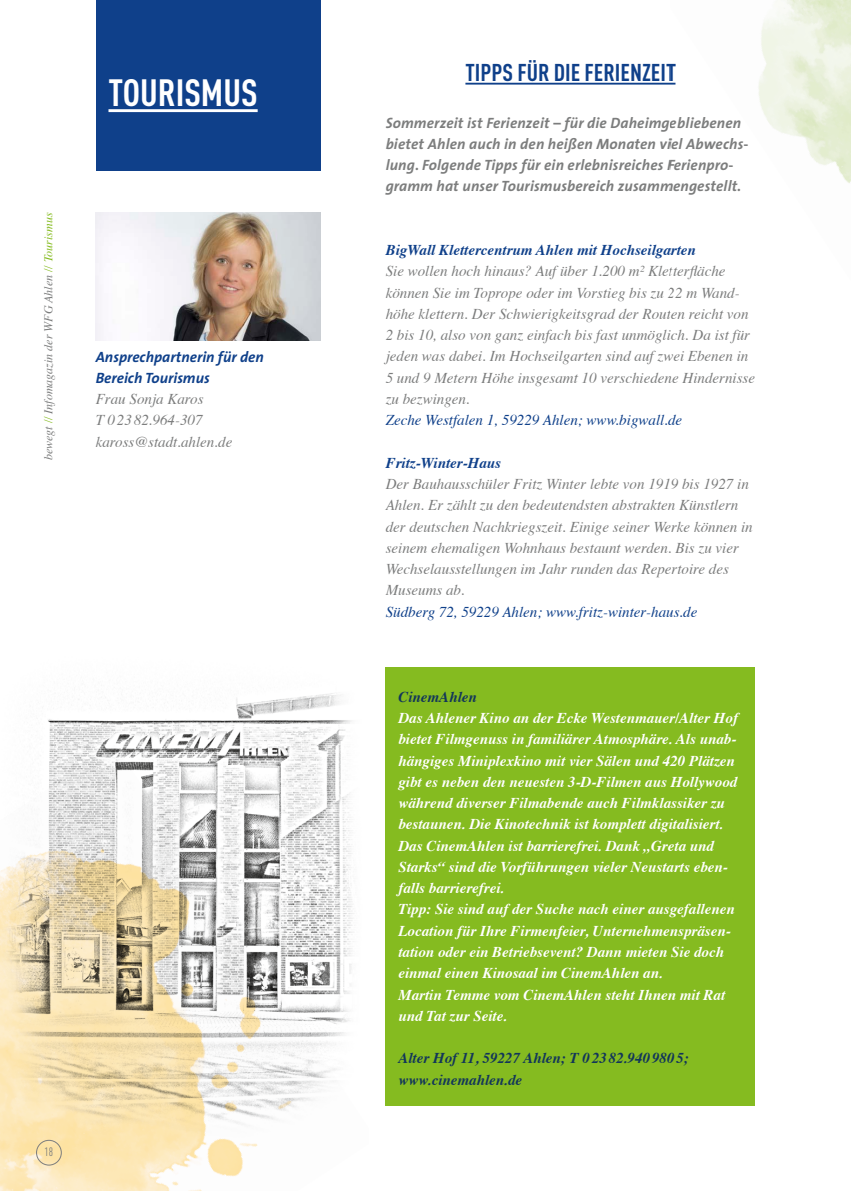
<style>
.page{position:relative;width:851px;height:1191px;background:#fff}
.page>*{position:absolute;margin:0;border:0;box-sizing:border-box;transform-origin:0 0}
.t1{font:700 37.5px "DIN Cond";color:#fff}
.t2{font:700 24px "DIN Cond";color:#0f408a}
.t3{font:italic 15px/21.3px "Times";color:#7c7d7d}
.t4{font:italic 700 15px/21.3px "Times";color:#fff}
.t5{font:italic 700 15px/21.3px "The Sans";letter-spacing:.01em;color:#7c7d7d}
.t6{font:italic 15px "Times";color:#0f408a}
.t7{font:italic 700 15px/21.3px "Times";color:#12355a}
.t8{font:italic 700 15px "Times";color:#0f408a}
.t9{font:italic 700 15px/21.3px "The Sans";color:#0f408a}
.t10{font:italic 12px "Times";color:#7c7d7d}
.t11{font:12px "DIN Cond";color:#7c7d7d}
.s1{color:#85bb20}
</style>
<div class="page">
<img style="left:48px;top:693px;width:303px;height:51px">
<div style="left:96px;top:0;width:224px;height:170px;background:#0f408a"></div>
<hr style="left:108px;top:109px;width:149px;height:3px;background:#fff">
<img style="left:96px;top:213px;width:224px;height:127px">
<hr style="left:465px;top:83px;width:210px;height:2px;background:#0f408a">
<div style="left:385px;top:668px;width:370px;height:438px;background:#85bb20"></div>
<img style="left:670px;top:0;width:180px;height:183px">
<img style="left:0;top:744px;width:354px;height:447px">
<div style="left:36px;top:1140px;width:26px;height:25px;border:1px solid #7c7d7d;border-radius:50%"></div>
<h1 class="t1" style="left:108px;top:70px;width:151px">TOURISMUS</h1>
<p class="t10" style="left:38px;top:460px;width:249px;rotate:-90deg">bewegt <span class="s1">//</span> Infomagazin der WFG Ahlen <span class="s1">// Tourismus</span></p>
<p class="t9" style="left:96px;top:345px;width:170px">Ansprechpartnerin für den<br>Bereich Tourismus</p>
<p class="t3" style="left:96px;top:387px;width:138px">Frau Sonja Karos<br>T 02382.964-307 kaross@stadt.ahlen.de</p>
<p class="t11" style="left:45px;top:1145px;width:10px">18</p>
<h2 class="t2" style="left:465px;top:58px;width:211px">TIPPS FÜR DIE FERIENZEIT</h2>
<p class="t5" style="left:385px;top:111px;width:364px">Sommerzeit ist Ferienzeit – für die Daheimgebliebenen bietet Ahlen auch in den heißen Monaten viel Abwechs&shy;lung. Folgende Tipps für ein erlebnisreiches Ferienpro&shy;gramm hat unser Tourismusbereich zusammengestellt.</p>
<p class="t8" style="left:385px;top:236px;width:312px">BigWall Klettercentrum Ahlen mit Hochseilgarten</p>
<p class="t3" style="left:385px;top:259px;width:371px">Sie wollen hoch hinaus? Auf über 1.200 m² Kletterfläche können Sie im Toprope oder im Vorstieg bis zu 22 m Wand&shy;höhe klettern. Der Schwierigkeitsgrad der Routen reicht von 2 bis 10, also von ganz einfach bis fast unmöglich. Da ist für jeden was dabei. Im Hochseilgarten sind auf zwei Ebenen in 5 und 9 Metern Höhe insgesamt 10 verschiedene Hindernisse zu bezwingen.</p>
<p class="t6" style="left:385px;top:407px;width:298px">Zeche Westfalen 1, 59229 Ahlen; www.bigwall.de</p>
<p class="t8" style="left:385px;top:448px;width:117px">Fritz-Winter-Haus</p>
<p class="t3" style="left:385px;top:472px;width:368px">Der Bauhausschüler Fritz Winter lebte von 1919 bis 1927 in Ahlen. Er zählt zu den bedeutendsten abstrakten Künstlern der deutschen Nachkriegszeit. Einige seiner Werke können in seinem ehemaligen Wohnhaus bestaunt werden. Bis zu vier Wechselausstellungen im Jahr runden das Repertoire des Museums ab.</p>
<p class="t6" style="left:385px;top:598px;width:313px">Südberg 72, 59229 Ahlen; www.fritz-winter-haus.de</p>
<p class="t7" style="left:398px;top:685px;width:80px">CinemAhlen</p>
<p class="t4" style="left:398px;top:706px;width:341px">Das Ahlener Kino an der Ecke Westenmauer/Alter Hof bietet Filmgenuss in familiärer Atmosphäre. Als unab&shy;hängiges Miniplexkino mit vier Sälen und 420 Plätzen gibt es neben den neuesten 3-D-Filmen aus Hollywood während diverser Filmabende auch Filmklassiker zu bestaunen. Die Kinotechnik ist komplett digitalisiert.<br>Das CinemAhlen ist barrierefrei. Dank „Greta und Starks“ sind die Vorführungen vieler Neustarts eben&shy;falls barrierefrei.<br>Tipp: Sie sind auf der Suche nach einer ausgefallenen Location für Ihre Firmenfeier, Unternehmenspräsen&shy;tation oder ein Betriebsevent? Dann mieten Sie doch einmal einen Kinosaal im CinemAhlen an.<br>Martin Temme vom CinemAhlen steht Ihnen mit Rat und Tat zur Seite.</p>
<p class="t7" style="left:398px;top:1046px;width:292px">Alter Hof 11, 59227 Ahlen; T 023 82.940 9805; www.cinemahlen.de</p>
</div>
